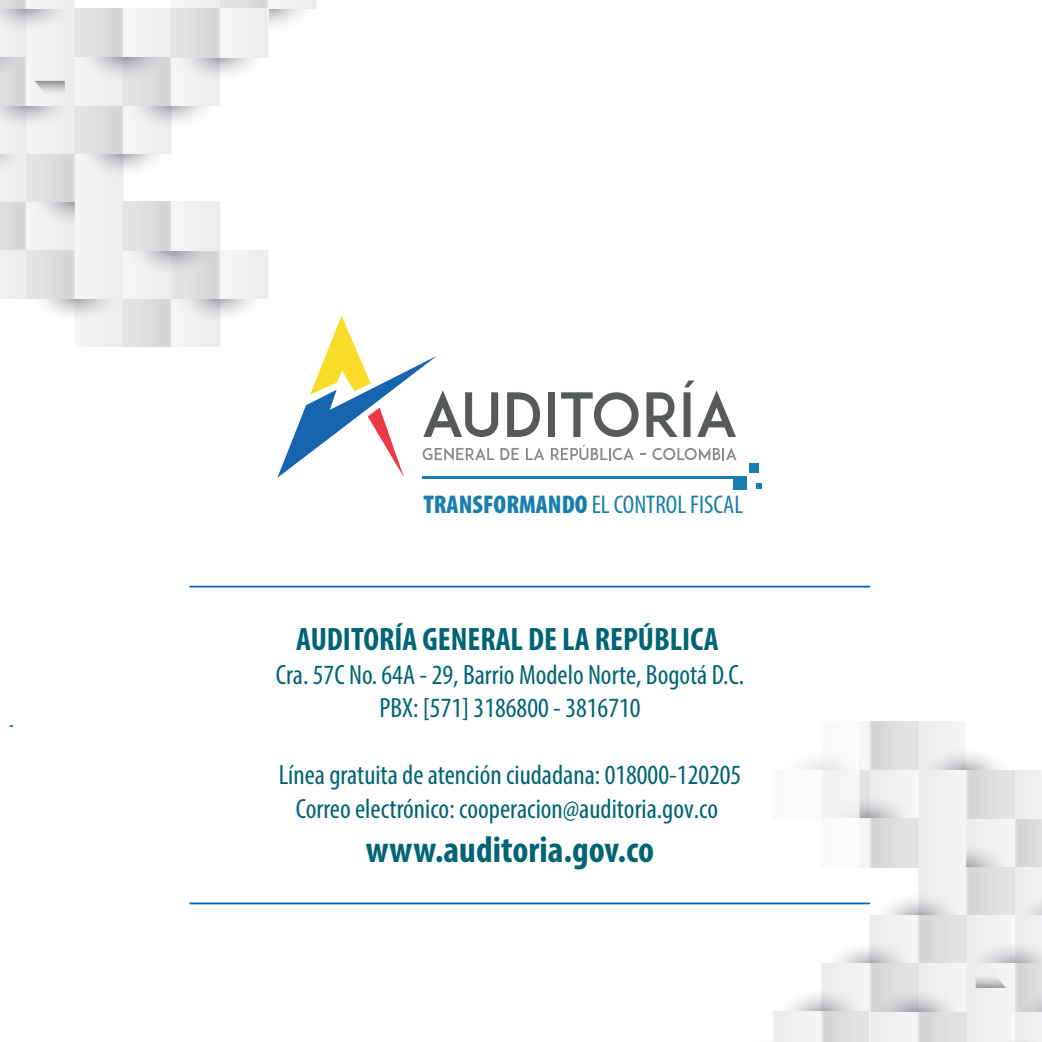
<style>
.page{position:relative;width:1042px;height:1042px;background:#fff}
.page>*{position:absolute;margin:0;border:0;box-sizing:border-box;transform-origin:0 0}
.t1{font:700 condensed 37.27px "Myriad Pro";color:#016475}
.t2{font:700 condensed 32.55px "Myriad Pro";color:#016475}
.t3{font:condensed 27.82px/33.4px "Myriad Pro";color:#016475;text-align:center}
.t4{font:condensed 25.72px "Myriad Pro";color:#197ead}
.s1{font-weight:900}
</style>
<div class="page">
<div style="left:124px;top:298px;width:48px;height:49px;background:#dcdddf"></div>
<div style="left:75px;top:298px;width:49px;height:49px;background:#f0f1f2"></div>
<div style="left:172px;top:298px;width:48px;height:49px;background:#f0f0f1"></div>
<div style="left:0;top:202px;width:27px;height:48px;background:#d8d9db"></div>
<div style="left:27px;top:202px;width:48px;height:48px;background:#f0f1f2"></div>
<svg style="left:43px;top:202px;width:32px;height:19px"></svg>
<div style="left:27px;top:153px;width:48px;height:49px;background:#dcdddf"></div>
<div style="left:0;top:153px;width:27px;height:49px;background:#ededee"></div>
<div style="left:75px;top:153px;width:48px;height:49px;background:#f0f1f2"></div>
<svg style="left:172px;top:298px;width:97px;height:23px"></svg>
<div style="left:172px;top:250px;width:48px;height:48px;background:#dcdddf"></div>
<div style="left:124px;top:250px;width:48px;height:48px;background:#f0f0f1"></div>
<div style="left:220px;top:250px;width:49px;height:48px;background:#f0f1f2"></div>
<svg style="left:27px;top:298px;width:97px;height:26px"></svg>
<div style="left:27px;top:250px;width:48px;height:48px;background:#dcdddf"></div>
<div style="left:0;top:250px;width:27px;height:48px;background:#eeeeef"></div>
<div style="left:75px;top:250px;width:49px;height:48px;background:#f0f1f2"></div>
<svg style="left:75px;top:153px;width:97px;height:26px"></svg>
<div style="left:75px;top:105px;width:48px;height:48px;background:#dcdddf"></div>
<div style="left:27px;top:105px;width:48px;height:48px;background:#efeff0"></div>
<div style="left:123px;top:105px;width:49px;height:48px;background:#f0f1f2"></div>
<div style="left:0;top:105px;width:27px;height:48px;background:#eeeeef"></div>
<svg style="left:0;top:105px;width:61px;height:18px"></svg>
<div style="left:0;top:57px;width:27px;height:48px;background:#d8d9db"></div>
<div style="left:27px;top:57px;width:48px;height:48px;background:#f0f0f1"></div>
<svg style="left:123px;top:105px;width:97px;height:20px"></svg>
<div style="left:123px;top:57px;width:49px;height:48px;background:#dcdddf"></div>
<div style="left:75px;top:57px;width:48px;height:48px;background:#f1f2f3"></div>
<div style="left:172px;top:57px;width:48px;height:48px;background:#f0f0f1"></div>
<svg style="left:92px;top:57px;width:80px;height:25px"></svg>
<div style="left:75px;top:8px;width:48px;height:49px;background:#dcdddf"></div>
<div style="left:27px;top:8px;width:48px;height:49px;background:#eff0f1"></div>
<div style="left:123px;top:8px;width:49px;height:49px;background:#f0f1f2"></div>
<svg style="left:0;top:57px;width:27px;height:25px"></svg>
<div style="left:0;top:8px;width:27px;height:49px;background:#eeeeef"></div>
<svg style="left:0;top:8px;width:61px;height:19px"></svg>
<div style="left:0;top:0;width:27px;height:8px;background:#d8d9db"></div>
<div style="left:27px;top:0;width:48px;height:8px;background:#f0f0f1"></div>
<svg style="left:223px;top:8px;width:94px;height:26px"></svg>
<div style="left:220px;top:0;width:49px;height:8px;background:#dddee0"></div>
<div style="left:172px;top:0;width:48px;height:8px;background:#f0f0f1"></div>
<div style="left:269px;top:0;width:48px;height:8px;background:#f0f0f1"></div>
<svg style="left:172px;top:57px;width:96px;height:21px"></svg>
<div style="left:172px;top:9px;width:48px;height:48px;background:#dcdddf"></div>
<div style="left:220px;top:9px;width:48px;height:48px;background:#f0f1f2"></div>
<svg style="left:124px;top:250px;width:96px;height:23px"></svg>
<div style="left:124px;top:202px;width:48px;height:48px;background:#dcdddf"></div>
<div style="left:75px;top:202px;width:49px;height:48px;background:#f0f1f2"></div>
<div style="left:172px;top:202px;width:48px;height:48px;background:#f0f0f1"></div>
<svg style="left:35px;top:81px;width:30px;height:12px"></svg>
<div style="left:868px;top:722px;width:49px;height:48px;background:#dddee0"></div>
<div style="left:917px;top:722px;width:48px;height:48px;background:#f0f0f1"></div>
<div style="left:820px;top:722px;width:48px;height:48px;background:#f4f5f5"></div>
<div style="left:1013px;top:818px;width:29px;height:49px;background:#d8d9db"></div>
<div style="left:965px;top:818px;width:48px;height:49px;background:#f0f1f2"></div>
<svg style="left:966px;top:849px;width:32px;height:18px"></svg>
<div style="left:965px;top:867px;width:48px;height:48px;background:#dcdddf"></div>
<div style="left:1013px;top:867px;width:29px;height:48px;background:#eeeeef"></div>
<div style="left:917px;top:867px;width:48px;height:48px;background:#f1f2f3"></div>
<div style="left:820px;top:770px;width:48px;height:48px;background:#e2e3e5"></div>
<div style="left:868px;top:770px;width:49px;height:48px;background:#f0f0f1"></div>
<svg style="left:917px;top:745px;width:81px;height:25px"></svg>
<div style="left:965px;top:770px;width:48px;height:48px;background:#dcdddf"></div>
<div style="left:1013px;top:770px;width:29px;height:48px;background:#eeeeef"></div>
<div style="left:917px;top:770px;width:48px;height:48px;background:#f0f0f1"></div>
<svg style="left:868px;top:890px;width:82px;height:25px"></svg>
<div style="left:917px;top:915px;width:48px;height:48px;background:#dcdddf"></div>
<div style="left:965px;top:915px;width:48px;height:48px;background:#f0f0f1"></div>
<div style="left:868px;top:915px;width:49px;height:48px;background:#f1f2f3"></div>
<svg style="left:1013px;top:890px;width:29px;height:25px"></svg>
<div style="left:1013px;top:915px;width:29px;height:48px;background:#eeeeef"></div>
<svg style="left:965px;top:938px;width:77px;height:25px"></svg>
<div style="left:1013px;top:963px;width:29px;height:49px;background:#d7d8da"></div>
<div style="left:965px;top:963px;width:48px;height:49px;background:#f0f0f1"></div>
<svg style="left:837px;top:938px;width:64px;height:25px"></svg>
<div style="left:868px;top:963px;width:49px;height:49px;background:#dddee0"></div>
<div style="left:917px;top:963px;width:48px;height:49px;background:#f1f2f3"></div>
<div style="left:820px;top:963px;width:48px;height:49px;background:#f1f2f3"></div>
<svg style="left:868px;top:986px;width:82px;height:26px"></svg>
<div style="left:917px;top:1012px;width:48px;height:30px;background:#dcdddf"></div>
<div style="left:965px;top:1012px;width:48px;height:30px;background:#f0f0f1"></div>
<div style="left:868px;top:1012px;width:49px;height:30px;background:#f0f0f1"></div>
<div style="left:1013px;top:1012px;width:29px;height:30px;background:#eeeeef"></div>
<svg style="left:965px;top:1035px;width:49px;height:7px"></svg>
<svg style="left:789px;top:986px;width:64px;height:25px"></svg>
<div style="left:820px;top:1011px;width:48px;height:31px;background:#dcdddf"></div>
<div style="left:772px;top:1011px;width:48px;height:31px;background:#f0f0f1"></div>
<svg style="left:859px;top:793px;width:58px;height:25px"></svg>
<div style="left:868px;top:818px;width:49px;height:49px;background:#dddee0"></div>
<div style="left:917px;top:818px;width:48px;height:49px;background:#f0f0f1"></div>
<div style="left:820px;top:818px;width:48px;height:49px;background:#f4f5f5"></div>
<svg style="left:976px;top:977px;width:30px;height:11px"></svg>
<div style="left:190px;top:586px;width:669px;height:317px;background:#fff;border-radius:26px"></div>
<hr style="left:190px;top:902px;width:680px;height:2px;background:#0164b2">
<hr style="left:190px;top:586px;width:680px;height:1px;background:#0164b2">
<div style="left:548px;top:392px;width:7px;height:45px;background:#565b5a"></div>
<svg style="left:561px;top:392px;width:77px;height:45px"></svg>
<svg style="left:646px;top:380px;width:90px;height:57px"></svg>
<svg style="left:551px;top:445px;width:83px;height:15px"></svg>
<svg style="left:652px;top:447px;width:84px;height:13px"></svg>
<svg style="left:277px;top:315px;width:267px;height:163px"></svg>
<hr style="left:423px;top:476px;width:313px;height:2px;background:#197ead">
<div style="left:734px;top:476px;width:13px;height:13px;background:#197ead"></div>
<div style="left:749px;top:463px;width:9px;height:9px;background:#197ead"></div>
<svg style="left:756px;top:483px;width:6px;height:6px"></svg>
<p class="t4" style="left:423px;top:488px;width:321px"><span class="s1">TRANSFORMANDO</span> EL CONTROL FISCAL</p>
<p class="t2" style="left:296px;top:619px;width:424px">AUDITORÍA GENERAL DE LA REPÚBLICA</p>
<p class="t3" style="left:276px;top:657px;width:470px">Cra. 57C No. 64A - 29, Barrio Modelo Norte, Bogotá D.C.<br>PBX: [571] 3186800 - 3816710</p>
<p class="t3" style="left:279px;top:758px;width:464px">Línea gratuita de atención ciudadana: 018000-120205<br>Correo electrónico: cooperacion@auditoria.gov.co</p>
<h1 class="t1" style="left:366px;top:826px;width:290px">www.auditoria.gov.co</h1>
</div>
